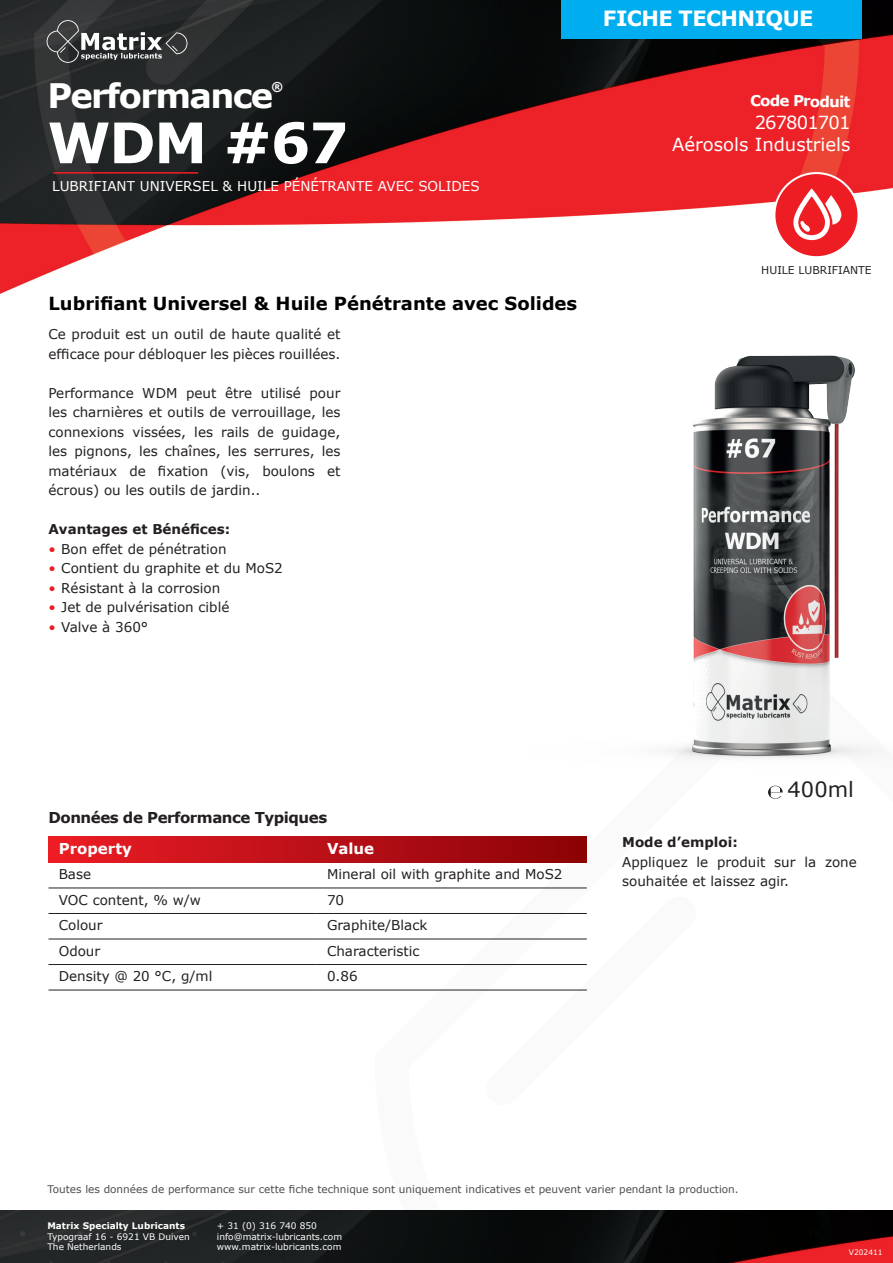
<style>
.page{position:relative;width:893px;height:1263px;background:#fff}
.page>*{position:absolute;margin:0;border:0;box-sizing:border-box;transform-origin:0 0}
.t1{font:700 55.95px "Verdana";color:#fff}
.t2{font:700 33.75px "Verdana";letter-spacing:-.05em;color:#fff}
.t3{font:700 21px "Verdana";letter-spacing:-.03em;color:#fff}
.t4{font:21px "Verdana";color:#231f20}
.t5{font:700 18px "Verdana";color:#000}
.t6{font:18px "Verdana";color:#fff}
.t7{font:18px "Verdana";letter-spacing:-.05em;color:#fff}
.t8{font:700 15px "Verdana";letter-spacing:-.03em;color:#231f20}
.t9{font:700 15px "Verdana";color:#fff}
.t10{font:13.5px/19.5px "Verdana";color:#231f20}
.t11{font:13.5px "Verdana";color:#fff}
.t12{font:700 13.5px "Verdana";color:#231f20}
.t13{font:700 12.15px "Verdana";color:#fff}
.t14{font:10.8px "Verdana";color:#231f20}
.t15{font:10.5px "Verdana";color:#231f20}
.t16{font:9px/10.5px "Verdana";color:#fff}
.t17{font:700 9px "Verdana";color:#fff}
.t18{font:7.5px "Verdana";color:#fff}
.s1{color:#ee1d23}
</style>
<div class="page">
<img style="left:0;top:0;width:893px;height:294px">
<svg style="left:47px;top:20px;width:140px;height:43px;background:#505253"></svg>
<img style="left:0;top:1211px;width:893px;height:52px">
<div style="left:561px;top:0;width:300px;height:38px;background:#00aeef"></div>
<svg style="left:773px;top:172px;width:86px;height:46px"></svg>
<img style="left:299px;top:218px;width:594px;height:670px">
<div style="left:49px;top:837px;width:268px;height:25px;background:linear-gradient(to right,#ed1d23,#ba1018)"></div>
<div style="left:317px;top:837px;width:270px;height:25px;background:linear-gradient(to right,#bb101a,#8b0204)"></div>
<hr style="left:49px;top:888px;width:268px;height:1px;background:#231f20">
<hr style="left:317px;top:888px;width:270px;height:1px;background:#231f20">
<hr style="left:49px;top:913px;width:268px;height:1px;background:#231f20">
<hr style="left:317px;top:913px;width:270px;height:1px;background:#231f20">
<hr style="left:49px;top:939px;width:268px;height:1px;background:#231f20">
<hr style="left:317px;top:939px;width:270px;height:1px;background:#231f20">
<hr style="left:49px;top:964px;width:268px;height:1px;background:#231f20">
<hr style="left:317px;top:964px;width:270px;height:1px;background:#231f20">
<hr style="left:49px;top:990px;width:268px;height:1px;background:#231f20">
<hr style="left:317px;top:990px;width:270px;height:1px;background:#231f20">
<hr style="left:53px;top:172px;width:145px;height:2px;background:#ee1d23">
<svg style="left:768px;top:786px;width:15px;height:13px"></svg>
<h2 class="t2" style="left:47px;top:74px;width:227px">Performance</h2>
<p class="t13" style="left:272px;top:79px;width:13px">®</p>
<h1 class="t1" style="left:47px;top:106px;width:303px">WDM #67</h1>
<p class="t11" style="left:52px;top:178px;width:429px">LUBRIFIANT UNIVERSEL &amp; HUILE PÉNÉTRANTE AVEC SOLIDES</p>
<h3 class="t3" style="left:603px;top:5px;width:212px">FICHE TECHNIQUE</h3>
<p class="t9" style="left:750px;top:90px;width:102px;rotate:1deg">Code Produit</p>
<h3 class="t7" style="left:755px;top:111px;width:97px">267801701</h3>
<h3 class="t6" style="left:672px;top:133px;width:180px">Aérosols Industriels</h3>
<h3 class="t5" style="left:49px;top:292px;width:530px">Lubrifiant Universel &amp; Huile Pénétrante avec Solides</h3>
<p class="t10" style="left:49px;top:325px;width:293px">Ce produit est un outil de haute qualité et efficace pour débloquer les pièces rouillées.</p>
<p class="t10" style="left:49px;top:383px;width:293px;text-align:justify">Performance WDM peut être utilisé pour les charnières et outils de verrouillage, les connexions vissées, les rails de guidage, les pignons, les chaînes, les serrures, les matériaux de fixation (vis, boulons et écrous) ou les outils de jardin..</p>
<p class="t12" style="left:49px;top:520px;width:183px">Avantages et Bénéfices:</p>
<p class="t10" style="left:49px;top:539px;width:180px"><span class="s1">•</span> Bon effet de pénétration</p>
<p class="t10" style="left:49px;top:559px;width:236px"><span class="s1">•</span> Contient du graphite et du MoS2</p>
<p class="t10" style="left:49px;top:578px;width:173px"><span class="s1">•</span> Résistant à la corrosion</p>
<p class="t10" style="left:49px;top:597px;width:182px"><span class="s1">•</span> Jet de pulvérisation ciblé</p>
<p class="t10" style="left:49px;top:617px;width:101px"><span class="s1">•</span> Valve à 360°</p>
<p class="t14" style="left:761px;top:263px;width:112px">HUILE LUBRIFIANTE</p>
<p class="t8" style="left:49px;top:807px;width:280px">Données de Performance Typiques</p>
<p class="t9" style="left:59px;top:838px;width:75px">Property</p>
<p class="t9" style="left:327px;top:838px;width:49px">Value</p>
<p class="t10" style="left:59px;top:865px;width:34px">Base</p>
<p class="t10" style="left:327px;top:865px;width:237px">Mineral oil with graphite and MoS2</p>
<p class="t10" style="left:59px;top:890px;width:144px">VOC content, % w/w</p>
<p class="t10" style="left:327px;top:890px;width:19px">70</p>
<p class="t10" style="left:59px;top:916px;width:45px">Colour</p>
<p class="t10" style="left:327px;top:916px;width:102px">Graphite/Black</p>
<p class="t10" style="left:59px;top:941px;width:43px">Odour</p>
<p class="t10" style="left:327px;top:941px;width:94px">Characteristic</p>
<p class="t10" style="left:59px;top:967px;width:155px">Density @ 20 °C, g/ml</p>
<p class="t10" style="left:327px;top:967px;width:32px">0.86</p>
<h3 class="t4" style="left:788px;top:776px;width:68px">400ml</h3>
<p class="t12" style="left:622px;top:833px;width:117px">Mode d’emploi:</p>
<p class="t10" style="left:622px;top:852px;width:236px">Appliquez le produit sur la zone souhaitée et laissez agir.</p>
<p class="t15" style="left:47px;top:1183px;width:693px">Toutes les données de performance sur cette fiche technique sont uniquement indicatives et peuvent varier pendant la production.</p>
<p class="t17" style="left:47px;top:1220px;width:139px">Matrix Specialty Lubricants</p>
<p class="t16" style="left:47px;top:1231px;width:144px">Typograaf 16 - 6921 VB Duiven<br>The Netherlands</p>
<p class="t16" style="left:217px;top:1221px;width:127px">+ 31 (0) 316 740 850 info@matrix-lubricants.com www.matrix-lubricants.com</p>
<p class="t18" style="left:849px;top:1247px;width:35px">V202411</p>
</div>
